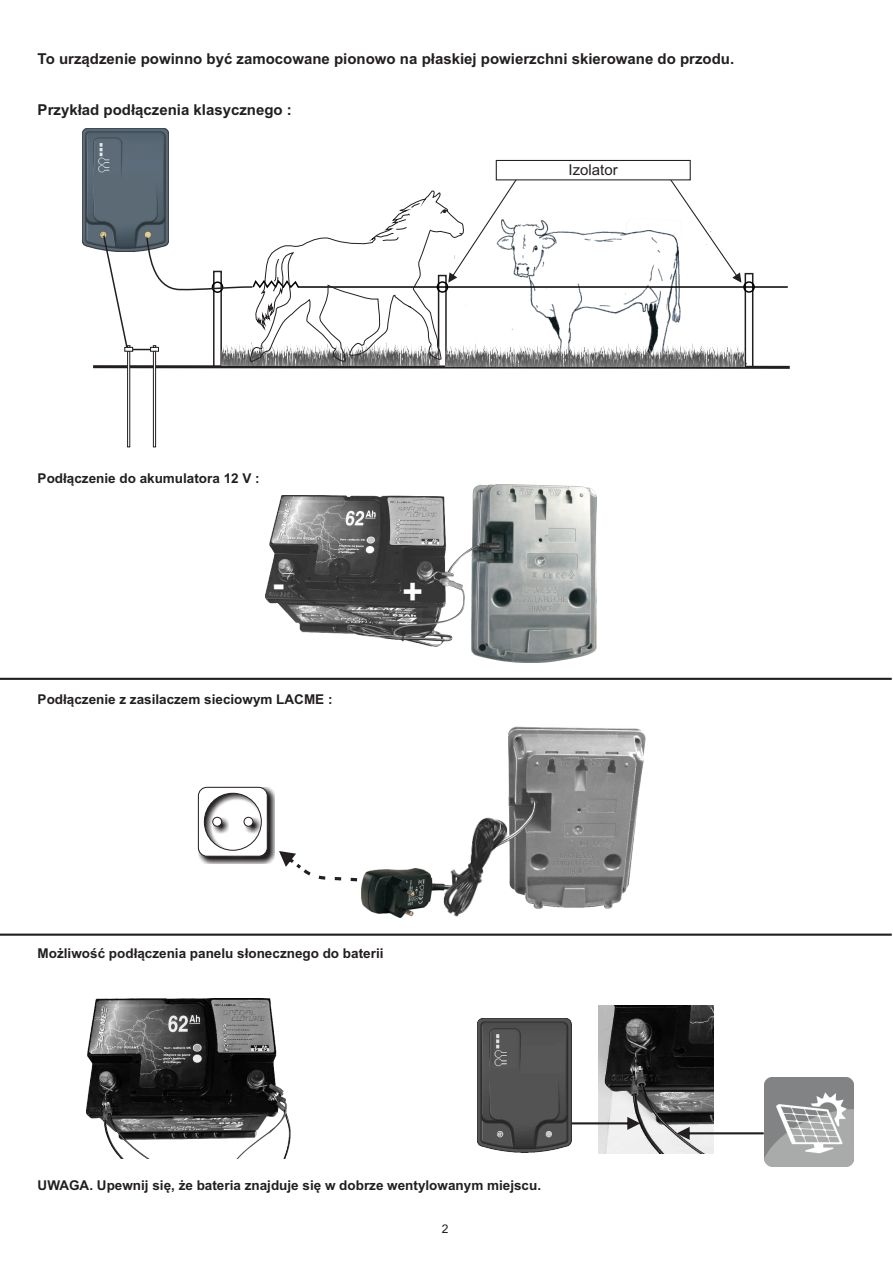
<style>
.page{position:relative;width:893px;height:1263px;background:#fff}
.page>*{position:absolute;margin:0;border:0;box-sizing:border-box;transform-origin:0 0}
.t1{font:700 35.1px "Arial";color:#fff}
.t2{font:700 15px "Arial";color:#231f20}
.t3{font:15px "Arial";color:#231f20}
.t4{font:700 13.5px "Arial";color:#231f20}
.t5{font:12px "Arial";color:#231f20}
</style>
<div class="page">
<img style="left:82px;top:128px;width:87px;height:120px">
<img style="left:598px;top:1005px;width:115px;height:149px">
<svg style="left:572px;top:1117px;width:68px;height:13px"></svg>
<svg style="left:677px;top:1127px;width:87px;height:13px"></svg>
<img style="left:765px;top:1078px;width:88px;height:88px">
<hr style="left:0;top:678px;width:892px;height:2px;background:#231f20">
<hr style="left:0;top:933px;width:892px;height:3px;background:#231f20">
<img style="left:477px;top:1018px;width:95px;height:134px">
<img style="left:86px;top:998px;width:205px;height:160px">
<svg style="left:199px;top:788px;width:75px;height:76px"></svg>
<svg style="left:198px;top:786px;width:70px;height:71px"></svg>
<svg style="left:279px;top:851px;width:78px;height:30px"></svg>
<img style="left:361px;top:869px;width:72px;height:48px">
<img style="left:508px;top:727px;width:138px;height:181px">
<img style="left:433px;top:815px;width:80px;height:102px">
<img style="left:472px;top:485px;width:124px;height:177px">
<img style="left:266px;top:495px;width:234px;height:152px">
<svg style="left:90px;top:159px;width:700px;height:288px"></svg>
<p class="t2" style="left:38px;top:54px;width:698px">To urz¹dzenie powinno byæ zamocowane pionowo na p³askiej powierzchni skierowane do przodu.</p>
<p class="t2" style="left:38px;top:104px;width:256px">Przyk³ad pod³¹czenia klasycznego :</p>
<p class="t3" style="left:569px;top:165px;width:51px">Izolator</p>
<p class="t4" style="left:38px;top:473px;width:224px">Pod³¹czenie do akumulatora 12 V :</p>
<h1 class="t1" style="left:272px;top:571px;width:13px">-</h1>
<h1 class="t1" style="left:402px;top:578px;width:22px">+</h1>
<p class="t4" style="left:38px;top:694px;width:296px">Pod³¹czenie z zasilaczem sieciowym LACME :</p>
<p class="t4" style="left:38px;top:948px;width:347px">Mo¿liwoœæ pod³¹czenia panelu s³onecznego do baterii</p>
<p class="t4" style="left:38px;top:1180px;width:505px">UWAGA. Upewnij siê, ¿e bateria znajduje siê w dobrze wentylowanym miejscu.</p>
<p class="t5" style="left:442px;top:1224px;width:8px">2</p>
</div>
